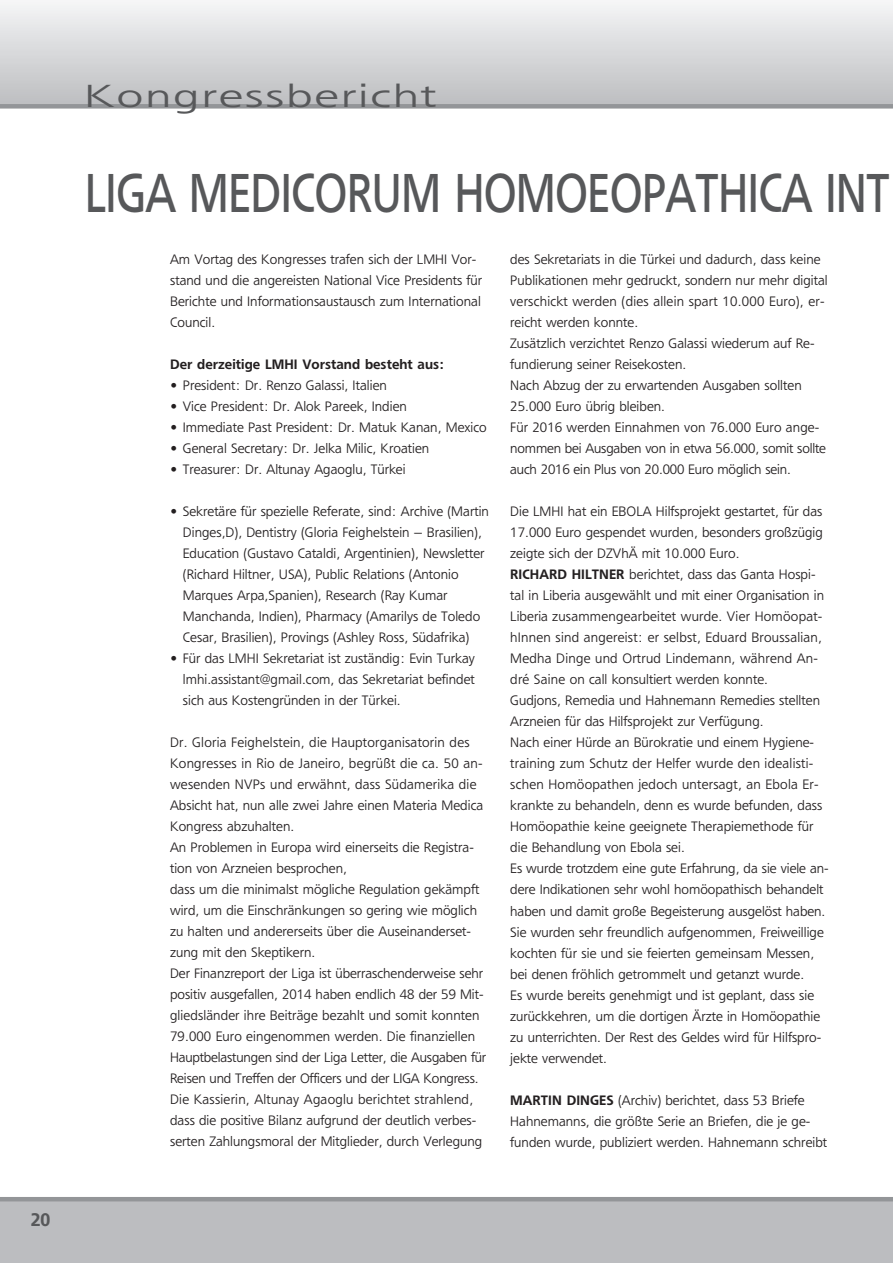
<style>
.page{position:relative;width:893px;height:1263px;background:#fff}
.page>*{position:absolute;margin:0;border:0;box-sizing:border-box;transform-origin:0 0}
.t1{font:54px "Freeborn SB";letter-spacing:-.005em;color:#57585a;scale:.79 1}
.t2{font:300 31.5px "Freeborn SB";letter-spacing:.05em;color:#57585a;scale:1.5 1}
.t3{font:500 18px "Freeborn SB";color:#57585a}
.t4{font:300 13.5px/21px "Freeborn SB";letter-spacing:.005em;color:#231f20}
.t5{font:500 13.5px "Freeborn SB";letter-spacing:.005em;color:#231f20}
.s1{font-weight:500}
</style>
<div class="page">
<div style="left:0;top:1199px;width:893px;height:64px;background:#bcbdc0"></div>
<hr style="left:0;top:1197px;width:893px;height:4px;background:#939598">
<div style="left:0;top:0;width:893px;height:106px;background:linear-gradient(to bottom,#f5f6f7,#bcbec0)"></div>
<div style="left:0;top:104px;width:893px;height:5px;background:#939598"></div>
<h3 class="t3" style="left:31px;top:1209px;width:21px">20</h3>
<h2 class="t2" style="left:85px;top:78px;width:236px">Kongressbericht</h2>
<h1 class="t1" style="left:85px;top:163px;width:1020px">LIGA MEDICORUM HOMOEOPATHICA INT</h1>
<p class="t4" style="left:170px;top:249px;width:314px">Am Vortag des Kongresses trafen sich der LMHI Vor&shy;stand und die angereisten National Vice Presidents für Berichte und Informationsaustausch zum International Council.</p>
<p class="t5" style="left:170px;top:356px;width:276px">Der derzeitige LMHI Vorstand besteht aus:</p>
<p class="t4" style="left:170px;top:375px;width:218px">• President: Dr. Renzo Galassi, Italien</p>
<p class="t4" style="left:170px;top:396px;width:238px">• Vice President: Dr. Alok Pareek, Indien</p>
<p class="t4" style="left:170px;top:417px;width:318px">• Immediate Past President: Dr. Matuk Kanan, Mexico</p>
<p class="t4" style="left:170px;top:438px;width:261px">• General Secretary: Dr. Jelka Milic, Kroatien</p>
<p class="t4" style="left:170px;top:459px;width:237px">• Treasurer: Dr. Altunay Agaoglu, Türkei</p>
<p class="t4" style="left:183px;top:501px;width:308px;text-indent:-13px">• Sekretäre für spezielle Referate, sind: Archive (Martin Dinges,D), Dentistry (Gloria Feighelstein – Brasilien), Education (Gustavo Cataldi, Argentinien), Newsletter (Richard Hiltner, USA), Public Relations (Antonio Marques Arpa,Spanien), Research (Ray Kumar Manchanda, Indien), Pharmacy (Amarilys de Toledo Cesar, Brasilien), Provings (Ashley Ross, Südafrika)</p>
<p class="t4" style="left:183px;top:648px;width:294px;text-align:justify;text-indent:-13px">• Für das LMHI Sekretariat ist zuständig: Evin Turkay lmhi.assistant@gmail.com, das Sekretariat befindet sich aus Kostengründen in der Türkei.</p>
<p class="t4" style="left:170px;top:732px;width:318px">Dr. Gloria Feighelstein, die Hauptorganisatorin des Kongresses in Rio de Janeiro, begrüßt die ca. 50 an&shy;wesenden NVPs und erwähnt, dass Südamerika die Absicht hat, nun alle zwei Jahre einen Materia Medica Kongress abzuhalten.<br>An Problemen in Europa wird einerseits die Registra&shy;tion von Arzneien besprochen,<br>dass um die minimalst mögliche Regulation gekämpft wird, um die Einschränkungen so gering wie möglich zu halten und andererseits über die Auseinanderset&shy;zung mit den Skeptikern.<br>Der Finanzreport der Liga ist überraschenderweise sehr positiv ausgefallen, 2014 haben endlich 48 der 59 Mit&shy;gliedsländer ihre Beiträge bezahlt und somit konnten 79.000 Euro eingenommen werden. Die finanziellen Hauptbelastungen sind der Liga Letter, die Ausgaben für Reisen und Treffen der Officers und der LIGA Kongress.<br>Die Kassierin, Altunay Agaoglu berichtet strahlend, dass die positive Bilanz aufgrund der deutlich verbes&shy;serten Zahlungsmoral der Mitglieder, durch Verlegung</p>
<p class="t4" style="left:510px;top:249px;width:319px">des Sekretariats in die Türkei und dadurch, dass keine Publikationen mehr gedruckt, sondern nur mehr digital verschickt werden (dies allein spart 10.000 Euro), er&shy;reicht werden konnte.<br>Zusätzlich verzichtet Renzo Galassi wiederum auf Re&shy;fundierung seiner Reisekosten.<br>Nach Abzug der zu erwartenden Ausgaben sollten 25.000 Euro übrig bleiben.<br>Für 2016 werden Einnahmen von 76.000 Euro ange&shy;nommen bei Ausgaben von in etwa 56.000, somit sollte auch 2016 ein Plus von 20.000 Euro möglich sein.</p>
<p class="t4" style="left:510px;top:501px;width:320px">Die LMHI hat ein EBOLA Hilfsprojekt gestartet, für das 17.000 Euro gespendet wurden, besonders großzügig zeigte sich der DZVhÄ mit 10.000 Euro.<br><span class="s1">RICHARD HILTNER</span> berichtet, dass das Ganta Hospi&shy;tal in Liberia ausgewählt und mit einer Organisation in Liberia zusammengearbeitet wurde. Vier Homöopat&shy;hInnen sind angereist: er selbst, Eduard Broussalian, Medha Dinge und Ortrud Lindemann, während An&shy;dré Saine on call konsultiert werden konnte.<br>Gudjons, Remedia und Hahnemann Remedies stellten Arzneien für das Hilfsprojekt zur Verfügung.<br>Nach einer Hürde an Bürokratie und einem Hygiene&shy;training zum Schutz der Helfer wurde den idealisti&shy;schen Homöopathen jedoch untersagt, an Ebola Er&shy;krankte zu behandeln, denn es wurde befunden, dass Homöopathie keine geeignete Therapiemethode für die Behandlung von Ebola sei.<br>Es wurde trotzdem eine gute Erfahrung, da sie viele an&shy;dere Indikationen sehr wohl homöopathisch behandelt haben und damit große Begeisterung ausgelöst haben.<br>Sie wurden sehr freundlich aufgenommen, Freiweillige kochten für sie und sie feierten gemeinsam Messen, bei denen fröhlich getrommelt und getanzt wurde.<br>Es wurde bereits genehmigt und ist geplant, dass sie zurückkehren, um die dortigen Ärzte in Homöopathie zu unterrichten. Der Rest des Geldes wird für Hilfspro&shy;jekte verwendet.</p>
<p class="t4" style="left:510px;top:1089px;width:318px"><span class="s1">MARTIN DINGES</span> (Archiv) berichtet, dass 53 Briefe<br>Hahnemanns, die größte Serie an Briefen, die je ge&shy;funden wurde, publiziert werden. Hahnemann schreibt</p>
</div>
